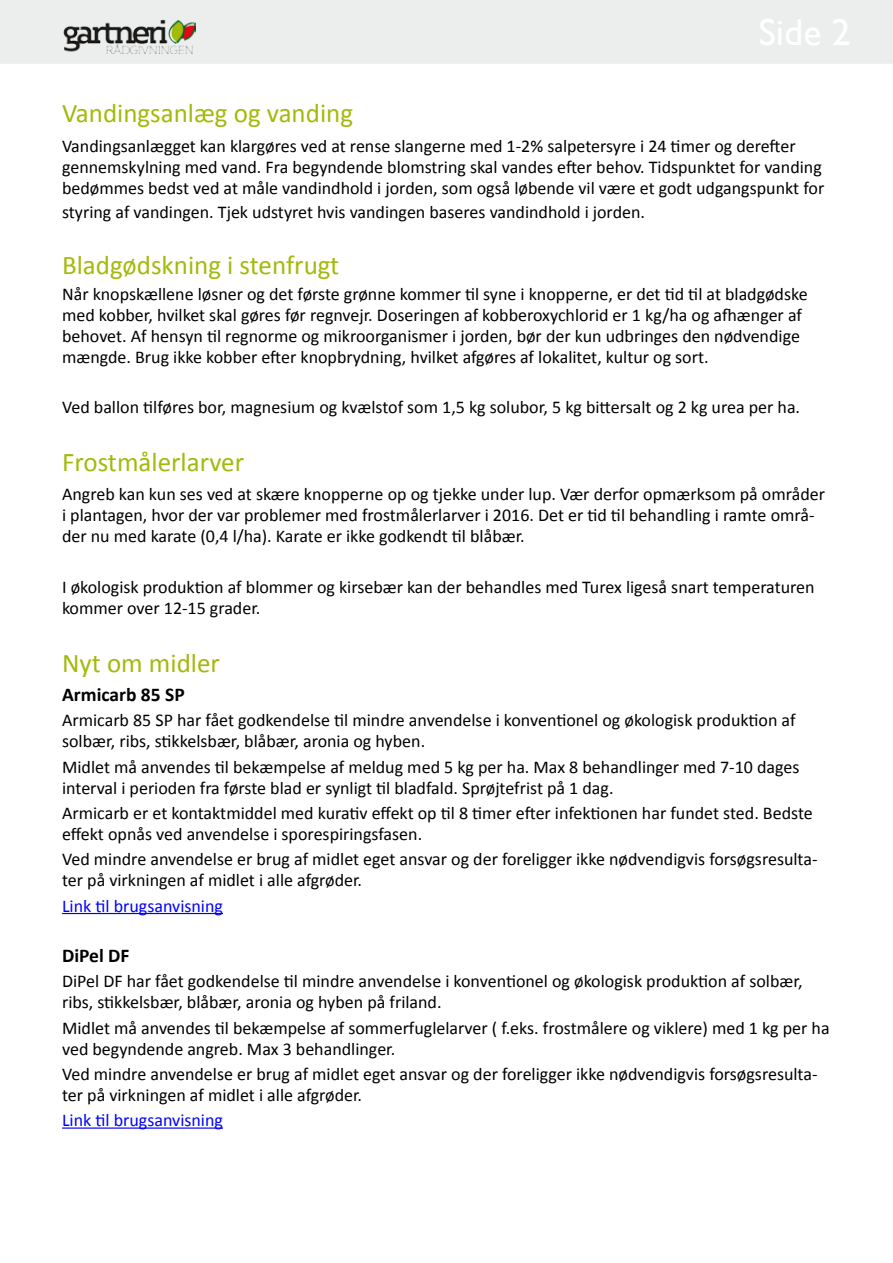
<style>
.page{position:relative;width:893px;height:1263px;background:#fff}
.page>*{position:absolute;margin:0;border:0;box-sizing:border-box;transform-origin:0 0}
.t1{font:27px "Calibri";color:#a2ba09}
.t2{font:700 19.5px "Calibri";color:#000}
.t3{font:18px/21px "Calibri";color:#000}
.t4{font:18px "Calibri";color:#00f}
</style>
<div class="page">
<div style="left:1px;top:1px;width:891px;height:62px;background:#eceded"></div>
<div style="left:0;top:0;width:893px;height:64px;border:2px solid #eceded"></div>
<img style="left:64px;top:20px;width:131px;height:33px">
<hr style="left:62px;top:913px;width:161px;height:1px;background:#00f">
<hr style="left:62px;top:1127px;width:161px;height:2px;background:#00f">
<h1 class="t1" style="left:62px;top:96px;width:292px">Vandingsanlæg og vanding</h1>
<p class="t3" style="left:62px;top:135px;width:764px">Vandingsanlægget kan klargøres ved at rense slangerne med 1-2% salpetersyre i 24 timer og derefter gennemskylning med vand. Fra begyndende blomstring skal vandes efter behov. Tidspunktet for vanding bedømmes bedst ved at måle vandindhold i jorden, som også løbende vil være et godt udgangspunkt for</p>
<p class="t3" style="left:62px;top:201px;width:585px">styring af vandingen. Tjek udstyret hvis vandingen baseres vandindhold i jorden.</p>
<h1 class="t1" style="left:62px;top:248px;width:279px">Bladgødskning i stenfrugt</h1>
<p class="t3" style="left:62px;top:283px;width:747px">Når knopskællene løsner og det første grønne kommer til syne i knopperne, er det tid til at bladgødske med kobber, hvilket skal gøres før regnvejr. Doseringen af kobberoxychlorid er 1 kg/ha og afhænger af behovet. Af hensyn til regnorme og mikroorganismer i jorden, bør der kun udbringes den nødvendige mængde. Brug ikke kobber efter knopbrydning, hvilket afgøres af lokalitet, kultur og sort.</p>
<p class="t3" style="left:62px;top:397px;width:740px">Ved ballon tilføres bor, magnesium og kvælstof som 1,5 kg solubor, 5 kg bittersalt og 2 kg urea per ha.</p>
<h1 class="t1" style="left:62px;top:445px;width:184px">Frostmålerlarver</h1>
<p class="t3" style="left:62px;top:484px;width:764px">Angreb kan kun ses ved at skære knopperne op og tjekke under lup. Vær derfor opmærksom på områder i plantagen, hvor der var problemer med frostmålerlarver i 2016. Det er tid til behandling i ramte områ&shy;der nu med karate (0,4 l/ha). Karate er ikke godkendt til blåbær.</p>
<p class="t3" style="left:62px;top:576px;width:754px">I økologisk produktion af blommer og kirsebær kan der behandles med Turex ligeså snart temperaturen kommer over 12-15 grader.</p>
<h1 class="t1" style="left:62px;top:646px;width:159px">Nyt om midler</h1>
<p class="t2" style="left:62px;top:682px;width:124px">Armicarb 85 SP</p>
<p class="t3" style="left:62px;top:710px;width:735px">Armicarb 85 SP har fået godkendelse til mindre anvendelse i konventionel og økologisk produktion af solbær, ribs, stikkelsbær, blåbær, aronia og hyben.</p>
<p class="t3" style="left:62px;top:756px;width:739px">Midlet må anvendes til bekæmpelse af meldug med 5 kg per ha. Max 8 behandlinger med 7-10 dages interval i perioden fra første blad er synligt til bladfald. Sprøjtefrist på 1 dag.</p>
<p class="t3" style="left:62px;top:802px;width:752px">Armicarb er et kontaktmiddel med kurativ effekt op til 8 timer efter infektionen har fundet sted. Bedste effekt opnås ved anvendelse i sporespiringsfasen.</p>
<p class="t3" style="left:62px;top:849px;width:757px">Ved mindre anvendelse er brug af midlet eget ansvar og der foreligger ikke nødvendigvis forsøgsresulta&shy;ter på virkningen af midlet i alle afgrøder.</p>
<p class="t4" style="left:62px;top:894px;width:162px">Link til brugsanvisning</p>
<p class="t2" style="left:62px;top:943px;width:69px">DiPel DF</p>
<p class="t3" style="left:62px;top:971px;width:742px">DiPel DF har fået godkendelse til mindre anvendelse i konventionel og økologisk produktion af solbær, ribs, stikkelsbær, blåbær, aronia og hyben på friland.</p>
<p class="t3" style="left:62px;top:1017px;width:769px">Midlet må anvendes til bekæmpelse af sommerfuglelarver ( f.eks. frostmålere og viklere) med 1 kg per ha ved begyndende angreb. Max 3 behandlinger.</p>
<p class="t3" style="left:62px;top:1063px;width:757px">Ved mindre anvendelse er brug af midlet eget ansvar og der foreligger ikke nødvendigvis forsøgsresulta&shy;ter på virkningen af midlet i alle afgrøder.</p>
<p class="t4" style="left:62px;top:1109px;width:162px">Link til brugsanvisning</p>
</div>
